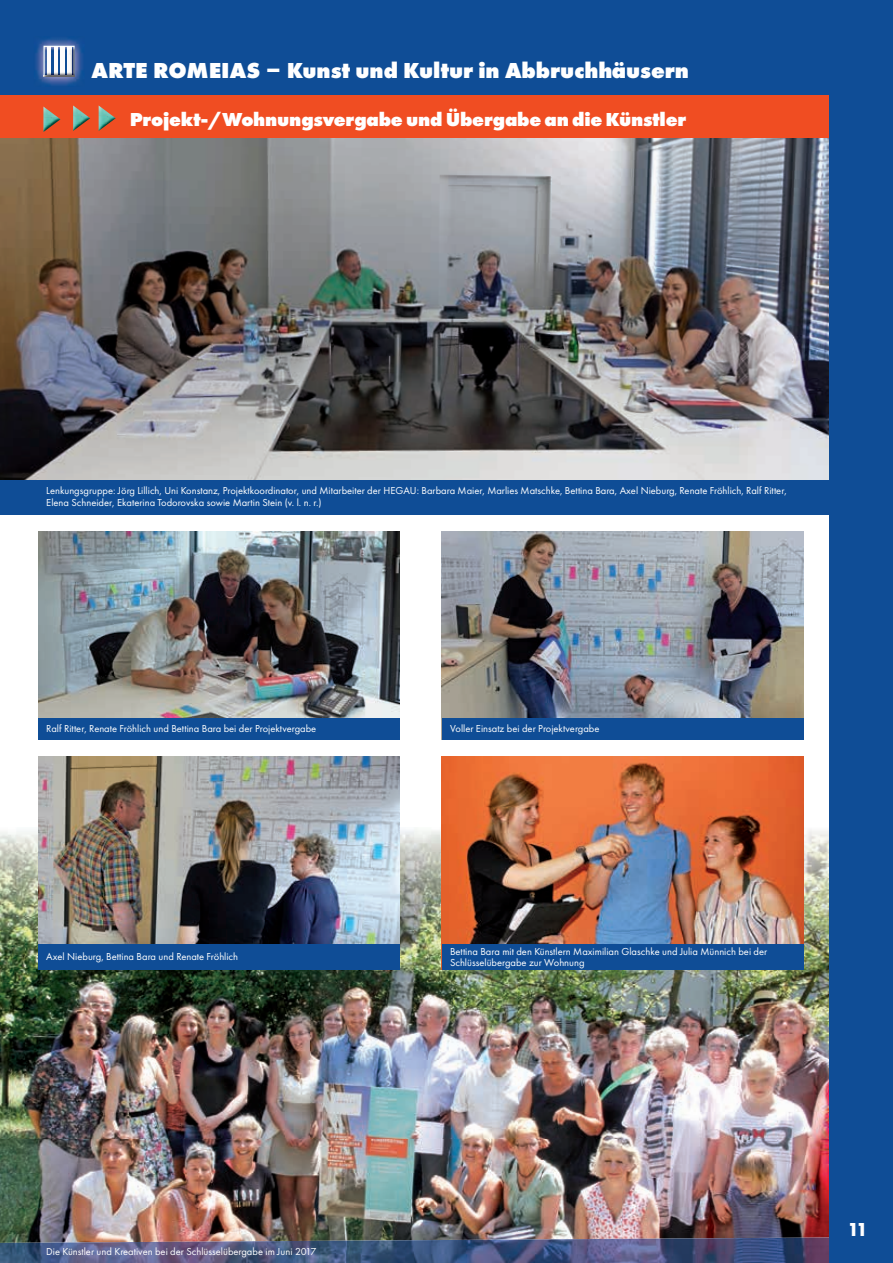
<style>
.page{position:relative;width:893px;height:1263px;background:#fff}
.page>*{position:absolute;margin:0;border:0;box-sizing:border-box;transform-origin:0 0}
.t1{font:800 22.5px "Futura PT";color:#fff}
.t2{font:800 19.5px "Futura PT";letter-spacing:-.01em;color:#fff}
.t3{font:700 19.5px "Futura PT";color:#fff}
.t4{font:10.5px/12.6px "Futura PT";color:#fff}
</style>
<div class="page">
<img style="left:0;top:827px;width:622px;height:410px">
<img style="left:622px;top:827px;width:207px;height:410px">
<img style="left:0;top:138px;width:829px;height:342px">
<div style="left:0;top:0;width:893px;height:96px;background:#0f4d96"></div>
<div style="left:0;top:95px;width:840px;height:43px;background:#f04d22"></div>
<img style="left:43px;top:107px;width:14px;height:10px">
<img style="left:43px;top:117px;width:18px;height:14px">
<img style="left:73px;top:105px;width:14px;height:11px">
<img style="left:73px;top:116px;width:17px;height:14px">
<img style="left:99px;top:106px;width:14px;height:10px">
<img style="left:99px;top:116px;width:17px;height:14px">
<img style="left:36px;top:38px;width:47px;height:47px">
<img style="left:43px;top:46px;width:32px;height:31px">
<div style="left:829px;top:0;width:64px;height:1263px;background:#0f4d96"></div>
<div style="left:0;top:480px;width:839px;height:34px;background:#0f4d96"></div>
<img style="left:38px;top:531px;width:362px;height:188px">
<div style="left:38px;top:719px;width:362px;height:21px;background:#0f4d96"></div>
<img style="left:442px;top:531px;width:361px;height:188px">
<div style="left:442px;top:719px;width:361px;height:21px;background:#0f4d96"></div>
<img style="left:442px;top:757px;width:361px;height:187px">
<img style="left:38px;top:757px;width:362px;height:187px">
<div style="left:38px;top:944px;width:362px;height:26px;background:#0f4d96"></div>
<img style="left:0;top:1237px;width:829px;height:26px">
<div style="left:442px;top:944px;width:361px;height:26px;background:#0f4d96"></div>
<h1 class="t1" style="left:91px;top:57px;width:599px">ARTE ROMEIAS ‒ Kunst und Kultur in Abbruchhäusern</h1>
<h2 class="t2" style="left:130px;top:107px;width:558px">Projekt-/Wohnungsvergabe und Übergabe an die Künstler</h2>
<p class="t4" style="left:46px;top:484px;width:742px">Lenkungsgruppe: Jörg Lillich, Uni Konstanz, Projektkoordinator, und Mitarbeiter der HEGAU: Barbara Maier, Marlies Matschke, Bettina Bara, Axel Nieburg, Renate Fröhlich, Ralf Ritter,<br>Elena Schneider, Ekaterina Todorovska sowie Martin Stein (v. l. n. r.)</p>
<p class="t4" style="left:46px;top:722px;width:272px">Ralf Ritter, Renate Fröhlich und Bettina Bara bei der Projektvergabe</p>
<p class="t4" style="left:450px;top:722px;width:151px">Voller Einsatz bei der Projektvergabe</p>
<p class="t4" style="left:46px;top:950px;width:193px">Axel Nieburg, Bettina Bara und Renate Fröhlich</p>
<p class="t4" style="left:450px;top:947px;width:319px;line-height:10.5px">Bettina Bara mit den Künstlern Maximilian Glaschke und Julia Münnich bei der<br>Schlüsselübergabe zur Wohnung</p>
<p class="t4" style="left:46px;top:1245px;width:272px">Die Künstler und Kreativen bei der Schlüsselübergabe im Juni 2017</p>
<h2 class="t3" style="left:848px;top:1217px;width:22px">11</h2>
</div>
